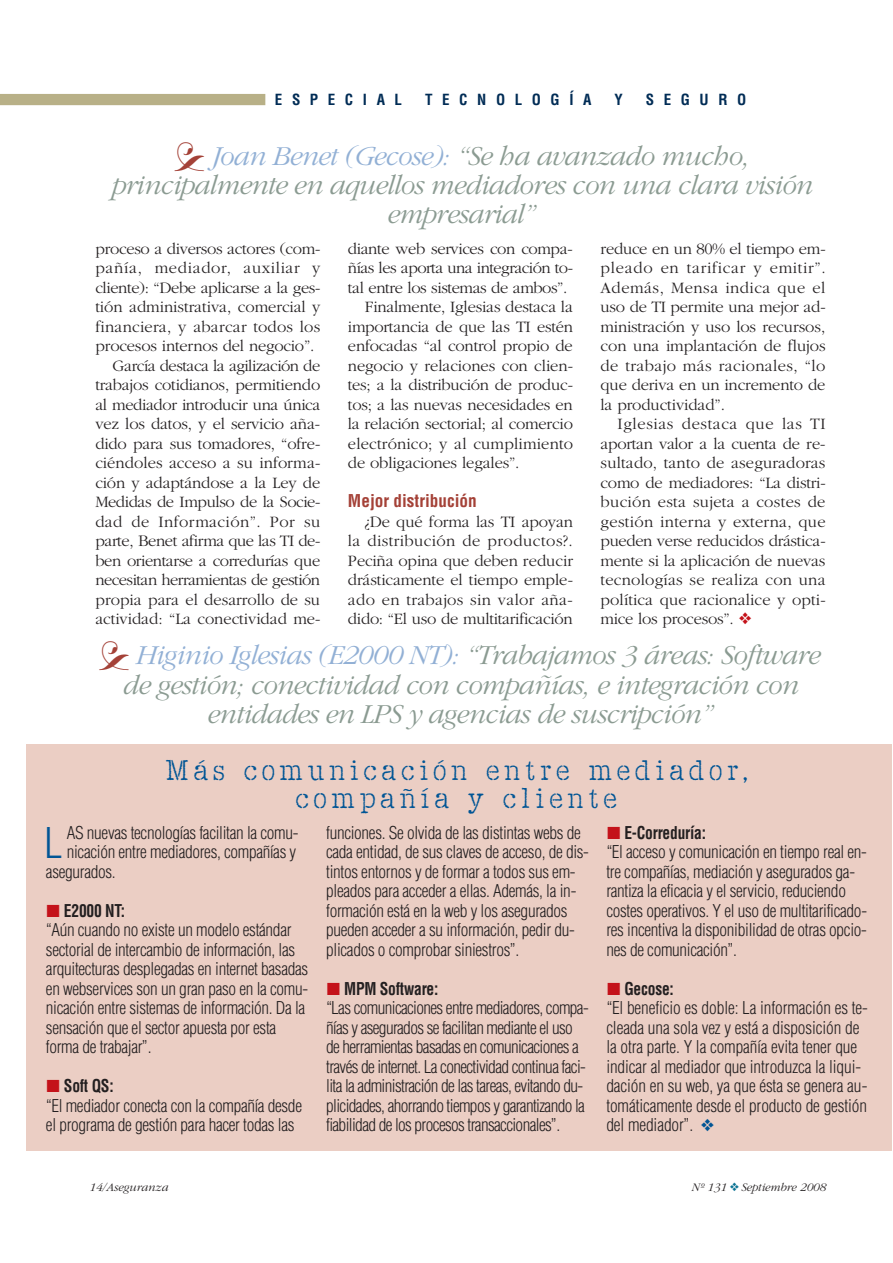
<style>
.page{position:relative;width:893px;height:1263px;background:#fff}
.page>*{position:absolute;margin:0;border:0;box-sizing:border-box;transform-origin:0 0}
.t1{font:300 condensed 41.25px "Helvetica";color:#005595}
.t2{font:30px/27.8px "Sayer Interview";letter-spacing:.15em;color:#005595;text-align:center}
.t3{font:italic 300 28.5px/29.2px "Garamond";letter-spacing:-.025em;color:#8b9b92;text-align:center}
.t4{font:300 condensed 17.25px/19.5px "Helvetica";letter-spacing:-.02em;color:#231f20}
.t5{font:700 condensed 17.25px "Helvetica";letter-spacing:-.015em;color:#231f20;scale:.9 1}
.t6{font:700 condensed 17.25px "Helvetica";color:#a44137}
.t7{font:300 16.5px/19.5px "Garamond";letter-spacing:-.01em;color:#231f20;text-align:justify}
.t8{font:300 16.5px "Garamond";letter-spacing:-.03em;color:#231f20}
.t9{font:300 16.5px "Garamond";letter-spacing:.015em;color:#231f20}
.t10{font:300 16.5px "Garamond";letter-spacing:.01em;color:#231f20}
.t11{font:300 16.5px "Garamond";letter-spacing:.04em;color:#231f20}
.t12{font:300 16.5px "Garamond";letter-spacing:.025em;color:#231f20}
.t13{font:700 condensed 15px "Helvetica";letter-spacing:.64em;color:#002c55}
.t14{font:italic 300 12px "Garamond";color:#231f20}
.s1{color:#a44137}
.s2{color:#92b0d5}
.s3{color:#c4121a}
.s4{color:#005595}
.s5{color:#0b7393}
</style>
<div class="page">
<div style="left:0;top:94px;width:265px;height:11px;background:#b8b087"></div>
<div style="left:26px;top:744px;width:866px;height:406px;background:#ebcec4"></div>
<p class="t13" style="left:275px;top:91px;width:129px">ESPECIAL</p>
<p class="t13" style="left:425px;top:91px;width:168px">TECNOLOGÍA</p>
<p class="t13" style="left:614px;top:91px;width:10px">Y</p>
<p class="t13" style="left:646px;top:91px;width:102px">SEGURO</p>
<h3 class="t3" style="left:111px;top:140px;width:703px"><span class="s1">★</span> <span class="s2">Joan Benet (Gecose):</span> “Se ha avanzado mucho, principalmente en aquellos mediadores con una clara visión empresarial”</h3>
<p class="t7" style="left:95px;top:238px;width:226px">proceso a diversos actores (com-</p>
<p class="t11" style="left:95px;top:258px;width:227px">pañía, mediador, auxiliar y</p>
<p class="t7" style="left:95px;top:277px;width:227px">cliente): “Debe aplicarse a la ges-</p>
<p class="t7" style="left:95px;top:297px;width:226px">tión administrativa, comercial y</p>
<p class="t9" style="left:95px;top:316px;width:226px">financiera, y abarcar todos los</p>
<p class="t7" style="left:95px;top:336px;width:220px">procesos internos del negocio”.</p>
<p class="t8" style="left:112px;top:355px;width:209px">García destaca la agilización de</p>
<p class="t7" style="left:95px;top:375px;width:226px">trabajos cotidianos, permitiendo</p>
<p class="t7" style="left:95px;top:394px;width:227px">al mediador introducir una única</p>
<p class="t7" style="left:95px;top:414px;width:226px">vez los datos, y el servicio aña-</p>
<p class="t7" style="left:95px;top:433px;width:226px">dido para sus tomadores, “ofre-</p>
<p class="t7" style="left:95px;top:453px;width:227px">ciéndoles acceso a su informa-</p>
<p class="t7" style="left:95px;top:472px;width:226px">ción y adaptándose a la Ley de</p>
<p class="t7" style="left:95px;top:492px;width:227px">Medidas de Impulso de la Socie-</p>
<p class="t12" style="left:95px;top:511px;width:226px">dad de Información”. Por su</p>
<p class="t7" style="left:95px;top:531px;width:227px">parte, Benet afirma que las TI de-</p>
<p class="t7" style="left:95px;top:550px;width:226px">ben orientarse a corredurías que</p>
<p class="t8" style="left:95px;top:570px;width:226px">necesitan herramientas de gestión</p>
<p class="t7" style="left:95px;top:589px;width:226px">propia para el desarrollo de su</p>
<p class="t7" style="left:95px;top:609px;width:227px">actividad: “La conectividad me-</p>
<p class="t7" style="left:348px;top:238px;width:226px">diante web services con compa-</p>
<p class="t8" style="left:348px;top:258px;width:227px">ñías les aporta una integración to-</p>
<p class="t7" style="left:348px;top:277px;width:221px">tal entre los sistemas de ambos”.</p>
<p class="t7" style="left:365px;top:297px;width:209px">Finalmente, Iglesias destaca la</p>
<p class="t7" style="left:348px;top:316px;width:227px">importancia de que las TI estén</p>
<p class="t7" style="left:348px;top:336px;width:226px">enfocadas “al control propio de</p>
<p class="t7" style="left:348px;top:355px;width:227px">negocio y relaciones con clien-</p>
<p class="t7" style="left:348px;top:375px;width:226px">tes; a la distribución de produc-</p>
<p class="t7" style="left:348px;top:394px;width:226px">tos; a las nuevas necesidades en</p>
<p class="t7" style="left:348px;top:414px;width:227px">la relación sectorial; al comercio</p>
<p class="t10" style="left:348px;top:433px;width:227px">electrónico; y al cumplimiento</p>
<p class="t7" style="left:348px;top:453px;width:173px">de obligaciones legales”.</p>
<p class="t6" style="left:348px;top:491px;width:130px">Mejor distribución</p>
<p class="t7" style="left:348px;top:511px;width:227px;text-indent:17px">¿De qué forma las TI apoyan la distribución de productos?.<br>Peciña opina que deben reducir drásticamente el tiempo emple&shy;ado en trabajos sin valor aña&shy;dido: “El uso de multitarificación</p>
<p class="t7" style="left:601px;top:238px;width:227px">reduce en un 80% el tiempo em&shy;pleado en tarificar y emitir”.<br>Además, Mensa indica que el uso de TI permite una mejor ad&shy;ministración y uso los recursos, con una implantación de flujos de trabajo más racionales, “lo que deriva en un incremento de la productividad”.</p>
<p class="t7" style="left:601px;top:414px;width:227px;text-indent:17px">Iglesias destaca que las TI aportan valor a la cuenta de re&shy;sultado, tanto de aseguradoras como de mediadores: “La distri&shy;bución esta sujeta a costes de gestión interna y externa, que pueden verse reducidos drástica&shy;mente si la aplicación de nuevas tecnologías se realiza con una política que racionalice y opti&shy;mice los procesos”. <span class="s3">❖</span></p>
<h3 class="t3" style="left:100px;top:640px;width:721px"><span class="s1">★</span> <span class="s2">Higinio Iglesias (E2000 NT):</span> “Trabajamos 3 áreas: Software de gestión; conectividad con compañías, e integración con entidades en LPS y agencias de suscripción”</h3>
<h2 class="t2" style="left:165px;top:757px;width:584px">Más comunicación entre mediador, compañía y cliente</h2>
<h1 class="t1" style="left:44px;top:820px;width:20px">L</h1>
<p class="t4" style="left:67px;top:823px;width:233px">AS nuevas tecnologías facilitan la comu-</p>
<p class="t4" style="left:67px;top:842px;width:231px">nicación entre mediadores, compañías y</p>
<p class="t4" style="left:46px;top:862px;width:71px">asegurados.</p>
<p class="t5" style="left:64px;top:900px;width:70px">E2000 NT:</p>
<p class="t4" style="left:46px;top:920px;width:264px">“Aún cuando no existe un modelo estándar sectorial de intercambio de información, las arquitecturas desplegadas en internet basadas en webservices son un gran paso en la comu&shy;nicación entre sistemas de información. Da la sensación que el sector apuesta por esta forma de trabajar”.</p>
<p class="t5" style="left:64px;top:1076px;width:57px">Soft QS:</p>
<p class="t4" style="left:46px;top:1096px;width:258px">“El mediador conecta con la compañía desde el programa de gestión para hacer todas las</p>
<p class="t4" style="left:326px;top:823px;width:264px">funciones. Se olvida de las distintas webs de cada entidad, de sus claves de acceso, de dis&shy;tintos entornos y de formar a todos sus em&shy;pleados para acceder a ellas. Además, la in&shy;formación está en la web y los asegurados pueden acceder a su información, pedir du&shy;plicados o comprobar siniestros”.</p>
<p class="t5" style="left:344px;top:978px;width:106px">MPM Software:</p>
<p class="t4" style="left:326px;top:998px;width:264px">“Las comunicaciones entre mediadores, compa&shy;ñías y asegurados se facilitan mediante el uso de herramientas basadas en comunicaciones a través de internet. La conectividad continua faci&shy;lita la administración de las tareas, evitando du&shy;plicidades, ahorrando tiempos y garantizando la fiabilidad de los procesos transaccionales”.</p>
<p class="t5" style="left:624px;top:822px;width:92px">E-Correduría:</p>
<p class="t4" style="left:606px;top:842px;width:262px">“El acceso y comunicación en tiempo real en&shy;tre compañías, mediación y asegurados ga&shy;rantiza la eficacia y el servicio, reduciendo costes operativos. Y el uso de multitarificado&shy;res incentiva la disponibilidad de otras opcio&shy;nes de comunicación”.</p>
<p class="t5" style="left:624px;top:978px;width:56px">Gecose:</p>
<p class="t4" style="left:606px;top:998px;width:263px">“El beneficio es doble: La información es te&shy;cleada una sola vez y está a disposición de la otra parte. Y la compañía evita tener que indicar al mediador que introduzca la liqui&shy;dación en su web, ya que ésta se genera au&shy;tomáticamente desde el producto de gestión del mediador”. <span class="s4">❖</span></p>
<p class="t14" style="left:89px;top:1179px;width:80px">14/Aseguranza</p>
<p class="t14" style="left:691px;top:1179px;width:136px">Nº 131 <span class="s5">❖</span>Septiembre 2008</p>
</div>
